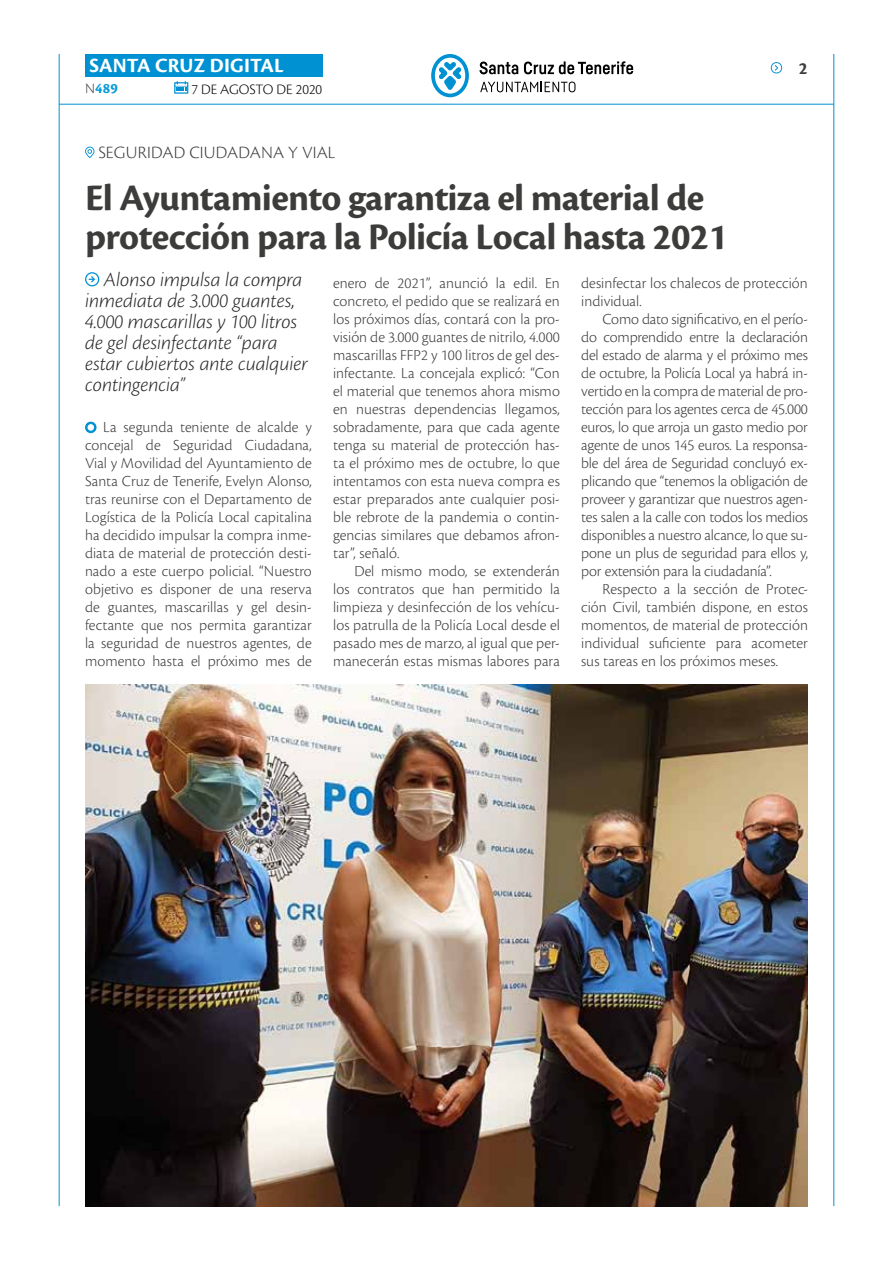
<style>
.page{position:relative;width:893px;height:1263px;background:#fff}
.page>*{position:absolute;margin:0;border:0;box-sizing:border-box;transform-origin:0 0}
.t1{font:700 39px/39px "Cronos Pro";letter-spacing:-.015em;color:#3c3c3b}
.t2{font:italic 300 21px/21px "Cronos Pro";letter-spacing:-.005em;color:#282827}
.t3{font:700 21px "Cronos Pro";letter-spacing:.005em;color:#fff}
.t4{font:300 18px "Cronos Pro";letter-spacing:.01em;color:#3c3c3b}
.t5{font:700 18px "Cronos Pro";color:#3c3c3b}
.t6{font:300 15.9px/18px "Cronos Pro";color:#3c3c3b;text-align:justify}
.t7{font:300 15px "Cronos Pro";color:#000}
.t8{font:700 15px "Cronos Pro";color:#079bd8}
.s1{font-weight:300;color:#3c3c3b}
</style>
<div class="page">
<hr style="left:59px;top:104px;width:775px;height:1px;background:#0091d3">
<div style="left:85px;top:54px;width:238px;height:23px;background:#0091d3"></div>
<svg style="left:174px;top:81px;width:14px;height:13px"></svg>
<hr style="left:59px;top:54px;width:1px;height:1152px;background:#0091d3">
<hr style="left:833px;top:54px;width:1px;height:1152px;background:#0091d3">
<svg style="left:771px;top:62px;width:12px;height:11px"></svg>
<svg style="left:431px;top:54px;width:38px;height:43px"></svg>
<svg style="left:480px;top:62px;width:38px;height:12px"></svg>
<svg style="left:524px;top:61px;width:109px;height:13px"></svg>
<svg style="left:480px;top:82px;width:95px;height:10px"></svg>
<svg style="left:85px;top:421px;width:12px;height:13px"></svg>
<img style="left:85px;top:684px;width:723px;height:522px">
<svg style="left:85px;top:272px;width:14px;height:14px"></svg>
<svg style="left:85px;top:147px;width:9px;height:11px"></svg>
<h2 class="t3" style="left:89px;top:53px;width:196px">SANTA CRUZ DIGITAL</h2>
<p class="t8" style="left:85px;top:80px;width:34px"><span class="s1">N</span>489</p>
<p class="t7" style="left:191px;top:80px;width:132px">7 DE AGOSTO DE 2020</p>
<p class="t4" style="left:98px;top:142px;width:238px">SEGURIDAD CIUDADANA Y VIAL</p>
<p class="t5" style="left:799px;top:58px;width:10px">2</p>
<h1 class="t1" style="left:85px;top:179px;width:644px">El Ayuntamiento garantiza el material de protección para la Policía Local hasta 2021</h1>
<p class="t6" style="left:333px;top:274px;width:228px">enero de 2021”, anunció la edil. En concreto, el pedido que se realizará en los próximos días, contará con la pro&shy;visión de 3.000 guantes de nitrilo, 4.000 mascarillas FFP2 y 100 litros de gel des&shy;infectante. La concejala explicó: “Con el material que tenemos ahora mismo en nuestras dependencias llegamos, sobradamente, para que cada agente tenga su material de protección has&shy;ta el próximo mes de octubre, lo que intentamos con esta nueva compra es estar preparados ante cualquier posi&shy;ble rebrote de la pandemia o contin&shy;gencias similares que debamos afron&shy;tar”, señaló.</p>
<p class="t6" style="left:333px;top:562px;width:228px;text-indent:21px">Del mismo modo, se extenderán los contratos que han permitido la limpieza y desinfección de los vehícu&shy;los patrulla de la Policía Local desde el pasado mes de marzo, al igual que per&shy;manecerán estas mismas labores para</p>
<h2 class="t2" style="left:85px;top:269px;width:224px;text-indent:19px">Alonso impulsa la compra inmediata de 3.000 guantes,<br>4.000 mascarillas y 100 litros de gel desinfectante “para estar cubiertos ante cualquier contingencia”</h2>
<p class="t6" style="left:581px;top:274px;width:228px">desinfectar los chalecos de protección individual.</p>
<p class="t6" style="left:581px;top:310px;width:228px;text-indent:21px">Como dato significativo, en el perío&shy;do comprendido entre la declaración del estado de alarma y el próximo mes de octubre, la Policía Local ya habrá in&shy;vertido en la compra de material de pro&shy;tección para los agentes cerca de 45.000 euros, lo que arroja un gasto medio por agente de unos 145 euros. La responsa&shy;ble del área de Seguridad concluyó ex&shy;plicando que “tenemos la obligación de proveer y garantizar que nuestros agen&shy;tes salen a la calle con todos los medios disponibles a nuestro alcance, lo que su&shy;pone un plus de seguridad para ellos y, por extensión para la ciudadanía”.</p>
<p class="t6" style="left:581px;top:580px;width:228px;text-indent:21px">Respecto a la sección de Protec&shy;ción Civil, también dispone, en estos momentos, de material de protección individual suficiente para acometer sus tareas en los próximos meses.</p>
<p class="t6" style="left:85px;top:418px;width:228px;text-indent:18px">La segunda teniente de alcalde y concejal de Seguridad Ciudadana, Vial y Movilidad del Ayuntamiento de Santa Cruz de Tenerife, Evelyn Alonso, tras reunirse con el Departamento de Logística de la Policía Local capitalina ha decidido impulsar la compra inme&shy;diata de material de protección desti&shy;nado a este cuerpo policial. “Nuestro objetivo es disponer de una reserva de guantes, mascarillas y gel desin&shy;fectante que nos permita garantizar la seguridad de nuestros agentes, de momento hasta el próximo mes de</p>
</div>
